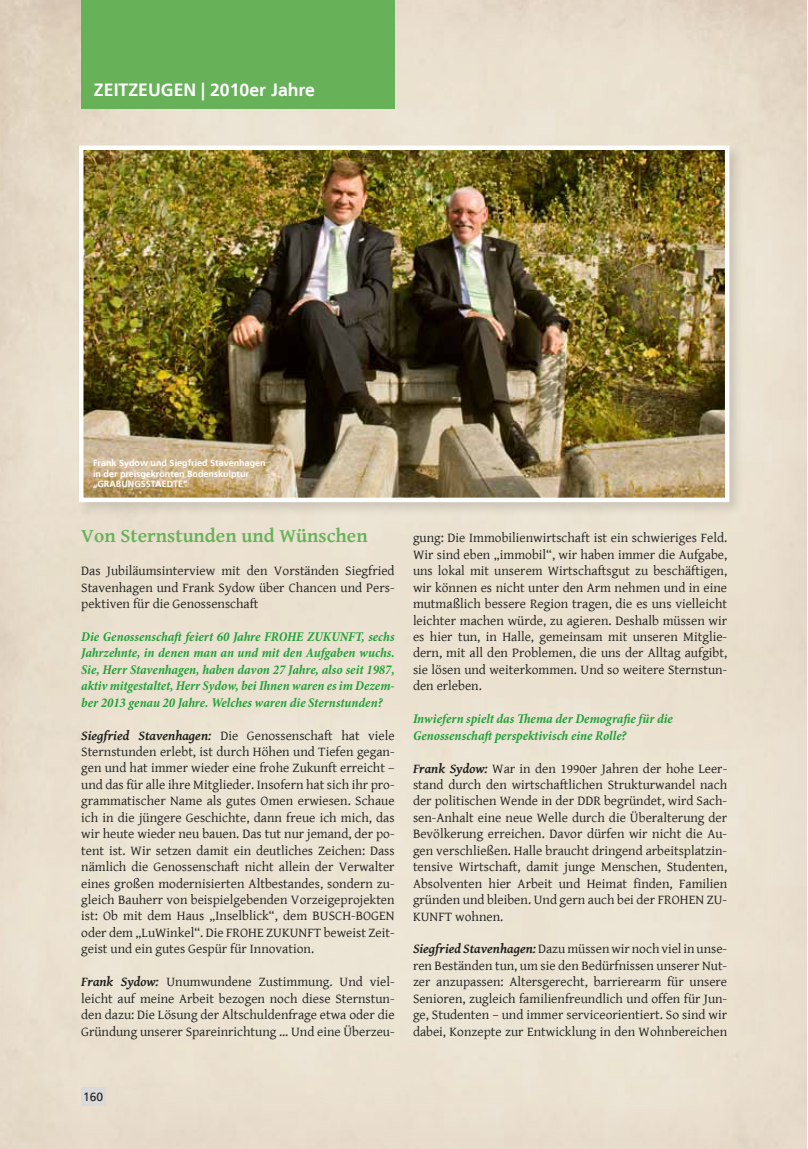
<style>
.page{position:relative;width:808px;height:1149px;background:#fff}
.page>*{position:absolute;margin:0;border:0;box-sizing:border-box;transform-origin:0 0}
.t1{font:700 19.5px "Gentium Basic";color:#67b159}
.t2{font:700 17.7px "Frutiger LT";color:#fff}
.t3{font:13.5px/16.5px "Gentium Basic";color:#1d1d1b;text-align:justify}
.t4{font:italic 700 condensed 13.5px/16.5px "Minion Pro";color:#1fa138;text-align:justify}
.t5{font:12px "Frutiger LT";color:#1d1d1b}
.t6{font:700 9px/10.8px "Frutiger LT";color:#fff}
.s1{font-weight:700;font-style:italic}
</style>
<div class="page">
<div style="left:0;top:7px;width:807px;height:1134px;background:#ebe1d0"></div>
<div style="left:81px;top:0;width:314px;height:109px;background:#67b159"></div>
<div style="left:81px;top:1087px;width:24px;height:18px;background:#dadada"></div>
<div style="left:76px;top:142px;width:669px;height:375px;background:#1d1d1b;opacity:.15"></div>
<img style="left:84px;top:150px;width:640px;height:347px">
<div style="left:79px;top:145px;width:650px;height:357px;border:4px solid #fff"></div>
<h2 class="t2" style="left:94px;top:79px;width:223px">ZEITZEUGEN | 2010er Jahre</h2>
<p class="t6" style="left:93px;top:457px;width:174px">Frank Sydow und Siegfried Stavenhagen in der preisgekrönten Bodenskulptur „GRABUNGSSTAEDTE“</p>
<h1 class="t1" style="left:81px;top:521px;width:288px">Von Sternstunden und Wünschen</h1>
<p class="t3" style="left:81px;top:562px;width:315px">Das Jubiläumsinterview mit den Vorständen Siegfried Stavenhagen und Frank Sydow über Chancen und Pers&shy;pektiven für die Genossenschaft</p>
<p class="t4" style="left:81px;top:628px;width:315px">Die Genossenschaft feiert 60 Jahre FROHE ZUKUNFT, sechs Jahrzehnte, in denen man an und mit den Aufgaben wuchs.<br>Sie, Herr Stavenhagen, haben davon 27 Jahre, also seit 1987, aktiv mitgestaltet, Herr Sydow, bei Ihnen waren es im Dezem&shy;ber 2013 genau 20 Jahre. Welches waren die Sternstunden?</p>
<p class="t3" style="left:81px;top:726px;width:315px"><span class="s1">Siegfried Stavenhagen:</span> Die Genossenschaft hat viele Sternstunden erlebt, ist durch Höhen und Tiefen gegan&shy;gen und hat immer wieder eine frohe Zukunft erreicht – und das für alle ihre Mitglieder. Insofern hat sich ihr pro&shy;grammatischer Name als gutes Omen erwiesen. Schaue ich in die jüngere Geschichte, dann freue ich mich, das wir heute wieder neu bauen. Das tut nur jemand, der po&shy;tent ist. Wir setzen damit ein deutliches Zeichen: Dass nämlich die Genossenschaft nicht allein der Verwalter eines großen modernisierten Altbestandes, sondern zu&shy;gleich Bauherr von beispielgebenden Vorzeigeprojekten ist: Ob mit dem Haus „Inselblick“, dem BUSCH-BOGEN oder dem „LuWinkel“. Die FROHE ZUKUNFT beweist Zeit&shy;geist und ein gutes Gespür für Innovation.</p>
<p class="t3" style="left:81px;top:972px;width:315px"><span class="s1">Frank Sydow:</span> Unumwundene Zustimmung. Und viel&shy;leicht auf meine Arbeit bezogen noch diese Sternstun&shy;den dazu: Die Lösung der Altschuldenfrage etwa oder die Gründung unserer Spareinrichtung ... Und eine Überzeu-</p>
<p class="t3" style="left:413px;top:529px;width:316px">gung: Die Immobilienwirtschaft ist ein schwieriges Feld.<br>Wir sind eben „immobil“, wir haben immer die Aufgabe, uns lokal mit unserem Wirtschaftsgut zu beschäftigen, wir können es nicht unter den Arm nehmen und in eine mutmaßlich bessere Region tragen, die es uns vielleicht leichter machen würde, zu agieren. Deshalb müssen wir es hier tun, in Halle, gemeinsam mit unseren Mitglie&shy;dern, mit all den Problemen, die uns der Alltag aufgibt, sie lösen und weiterkommen. Und so weitere Sternstun&shy;den erleben.</p>
<p class="t4" style="left:413px;top:710px;width:261px">Inwiefern spielt das Thema der Demografie für die<br>Genossenschaft perspektivisch eine Rolle?</p>
<p class="t3" style="left:413px;top:759px;width:316px"><span class="s1">Frank Sydow:</span> War in den 1990er Jahren der hohe Leer&shy;stand durch den wirtschaftlichen Strukturwandel nach der politischen Wende in der DDR begründet, wird Sach&shy;sen-Anhalt eine neue Welle durch die Überalterung der Bevölkerung erreichen. Davor dürfen wir nicht die Au&shy;gen verschließen. Halle braucht dringend arbeitsplatzin&shy;tensive Wirtschaft, damit junge Menschen, Studenten, Absolventen hier Arbeit und Heimat finden, Familien gründen und bleiben. Und gern auch bei der FROHEN ZU-KUNFT wohnen.</p>
<p class="t3" style="left:413px;top:940px;width:316px"><span class="s1">Siegfried Stavenhagen:</span> Dazu müssen wir noch viel in unse&shy;ren Beständen tun, um sie den Bedürfnissen unserer Nut&shy;zer anzupassen: Altersgerecht, barrierearm für unsere Senioren, zugleich familienfreundlich und offen für Jun&shy;ge, Studenten – und immer serviceorientiert. So sind wir dabei, Konzepte zur Entwicklung in den Wohnbereichen</p>
<p class="t5" style="left:83px;top:1089px;width:22px">160</p>
</div>
